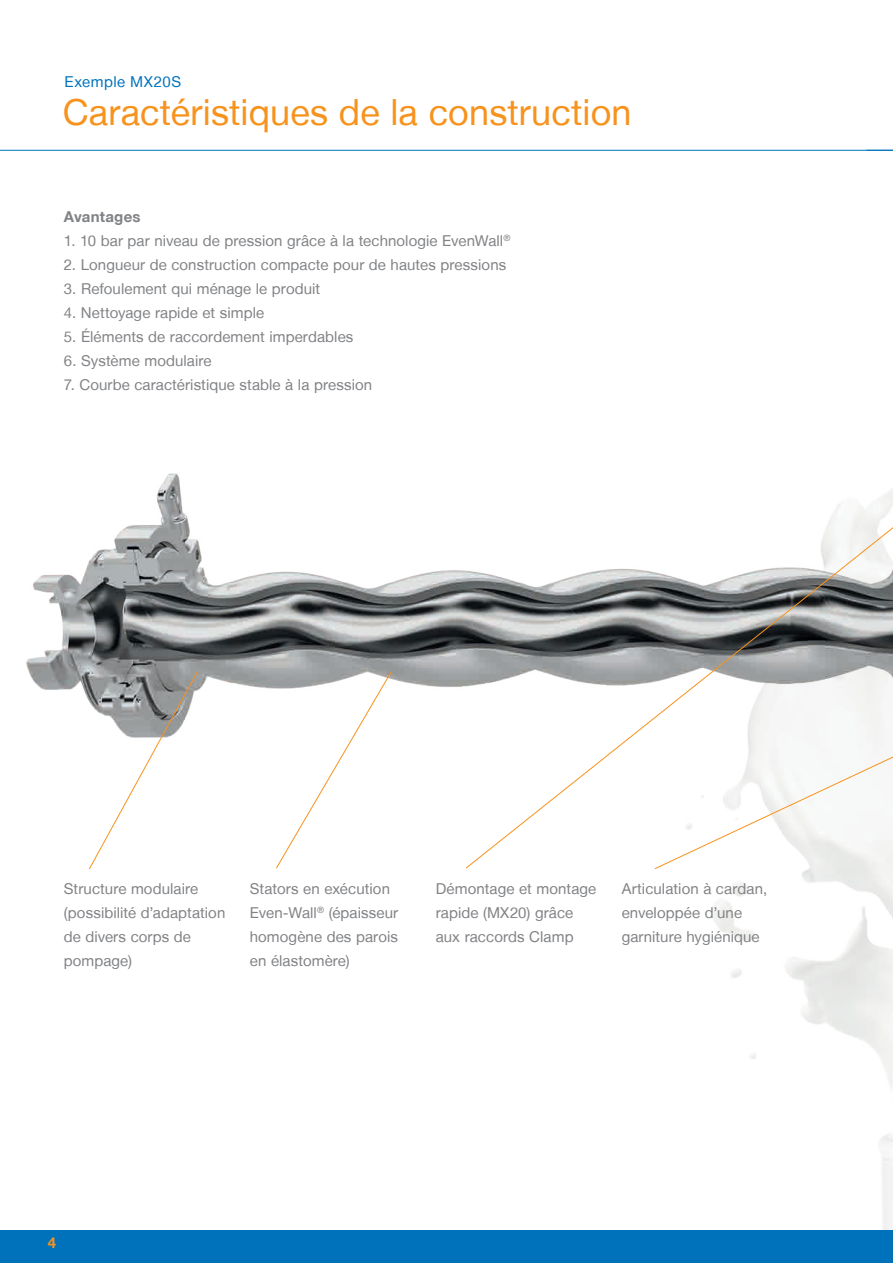
<style>
.page{position:relative;width:893px;height:1263px;background:#fff}
.page>*{position:absolute;margin:0;border:0;box-sizing:border-box;transform-origin:0 0}
.t1{font:36px "Helvetica Neue LT";letter-spacing:.005em;color:#f7931d}
.t2{font:15px/24px "Helvetica Neue LT";letter-spacing:.005em;color:#808285}
.t3{font:15px "Helvetica Neue LT";letter-spacing:.03em;color:#0072bc}
.t4{font:700 15px "Helvetica Neue LT";letter-spacing:.015em;color:#808285}
.t5{font:700 15px "Helvetica Neue LT";color:#f7931d}
</style>
<div class="page">
<hr style="left:0;top:150px;width:893px;height:1px;background:#0072bc">
<div style="left:0;top:1230px;width:893px;height:33px;background:#0072bc"></div>
<svg style="left:866px;top:150px;width:27px;height:1px"></svg>
<img style="left:26px;top:473px;width:867px;height:226px">
<svg style="left:88px;top:671px;width:110px;height:199px"></svg>
<svg style="left:275px;top:671px;width:117px;height:198px"></svg>
<svg style="left:465px;top:493px;width:428px;height:376px"></svg>
<svg style="left:654px;top:618px;width:239px;height:252px"></svg>
<p class="t3" style="left:65px;top:73px;width:118px">Exemple MX20S</p>
<h1 class="t1" style="left:63px;top:91px;width:570px">Caractéristiques de la construction</h1>
<p class="t4" style="left:64px;top:207px;width:78px">Avantages</p>
<p class="t2" style="left:64px;top:228px;width:448px">1. 10 bar par niveau de pression grâce à la technologie EvenWall<sup>®</sup></p>
<p class="t2" style="left:64px;top:252px;width:444px">2. Longueur de construction compacte pour de hautes pressions</p>
<p class="t2" style="left:64px;top:276px;width:258px">3. Refoulement qui ménage le produit</p>
<p class="t2" style="left:64px;top:300px;width:202px">4. Nettoyage rapide et simple</p>
<p class="t2" style="left:64px;top:324px;width:291px">5. Éléments de raccordement imperdables</p>
<p class="t2" style="left:64px;top:348px;width:149px">6. Système modulaire</p>
<p class="t2" style="left:64px;top:372px;width:310px">7. Courbe caractéristique stable à la pression</p>
<p class="t2" style="left:64px;top:876px;width:163px">Structure modulaire (possibilité d’adaptation de divers corps de pompage)</p>
<p class="t2" style="left:250px;top:876px;width:150px">Stators en exécution<br>Even-Wall<sup>®</sup> (épaisseur homogène des parois en élastomère)</p>
<p class="t2" style="left:436px;top:876px;width:162px">Démontage et montage rapide (MX20) grâce aux raccords Clamp</p>
<p class="t2" style="left:622px;top:876px;width:147px">Articulation à cardan, enveloppée d’une garniture hygiénique</p>
<p class="t5" style="left:48px;top:1233px;width:10px">4</p>
</div>
